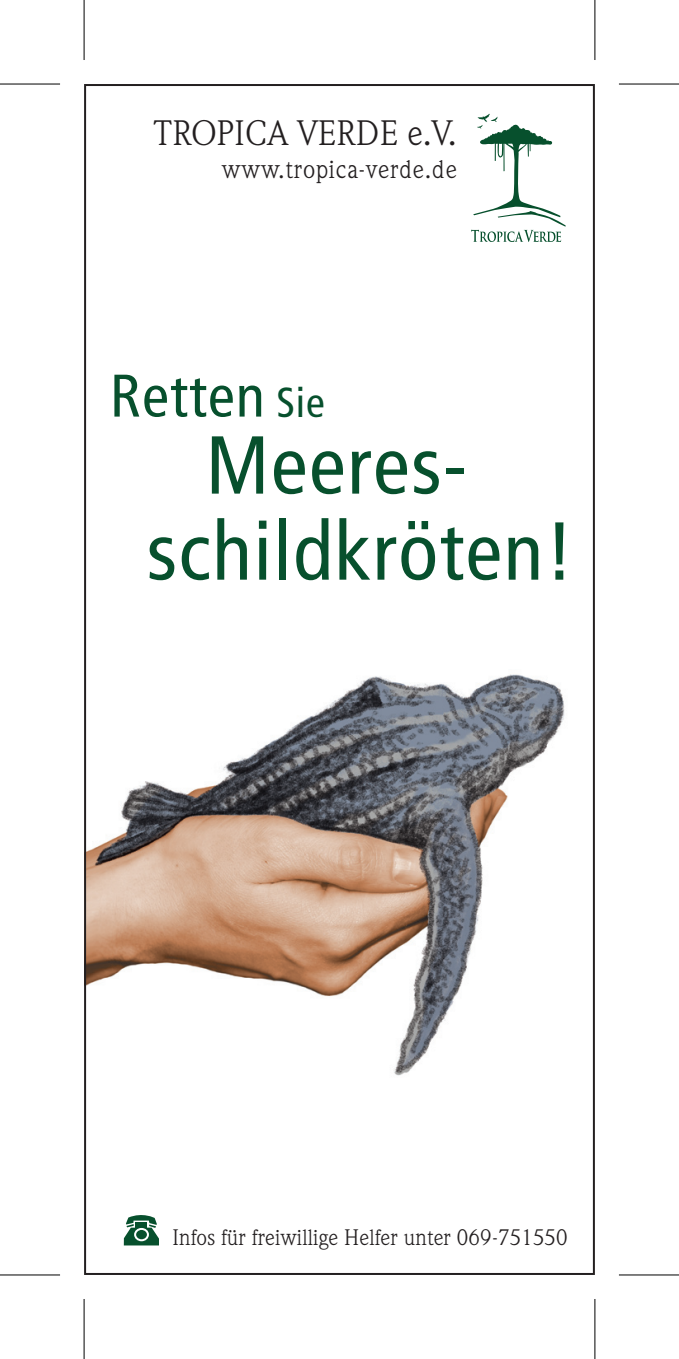
<style>
.page{position:relative;width:679px;height:1359px;background:#fff}
.page>*{position:absolute;margin:0;border:0;box-sizing:border-box;transform-origin:0 0}
.t1{font:condensed 82px/86px "Frutiger";letter-spacing:.02em;color:#07502d;text-align:center}
.t2{font:condensed 60px "Frutiger";letter-spacing:.02em;color:#07502d}
.t3{font:34.8px "Weidemann";color:#231f20}
.t4{font:25.2px "Weidemann";letter-spacing:.03em;color:#231f20}
.t5{font:22px "Weidemann";letter-spacing:.005em;color:#231f20}
.s1{font-size:42px}
</style>
<div class="page">
<svg style="left:124px;top:1215px;width:35px;height:30px"></svg>
<div style="left:135px;top:1221px;width:12px;height:7px;background:#07502d"></div>
<div style="left:134px;top:1228px;width:15px;height:13px;border:2px solid #fff;border-radius:50%"></div>
<svg style="left:471px;top:113px;width:94px;height:129px"></svg>
<img style="left:87px;top:674px;width:478px;height:402px">
<svg style="left:0;top:1275px;width:60px;height:1px"></svg>
<svg style="left:619px;top:1275px;width:59px;height:1px"></svg>
<svg style="left:595px;top:0;width:1px;height:60px"></svg>
<svg style="left:595px;top:1299px;width:1px;height:60px"></svg>
<hr style="left:0;top:83px;width:60px;height:2px;background:#000">
<hr style="left:618px;top:83px;width:60px;height:2px;background:#000">
<hr style="left:0;top:1274px;width:60px;height:1px;background:#000">
<hr style="left:618px;top:1274px;width:60px;height:1px;background:#000">
<hr style="left:83px;top:0;width:2px;height:60px;background:#000">
<hr style="left:83px;top:1299px;width:2px;height:60px;background:#000">
<hr style="left:594px;top:0;width:1px;height:60px;background:#000">
<hr style="left:594px;top:1299px;width:1px;height:60px;background:#000">
<h3 class="t3" style="left:153px;top:112px;width:305px">TROPICA VERDE e.V.</h3>
<p class="t4" style="left:222px;top:154px;width:236px">www.tropica-verde.de</p>
<h2 class="t2" style="left:110px;top:361px;width:216px">Retten <span class="s1">Sie</span></h2>
<h1 class="t1" style="left:147px;top:423px;width:428px">Meeres&shy;schildkröten!</h1>
<p class="t5" style="left:172px;top:1225px;width:396px">Infos für freiwillige Helfer unter 069-751550</p>
</div>
